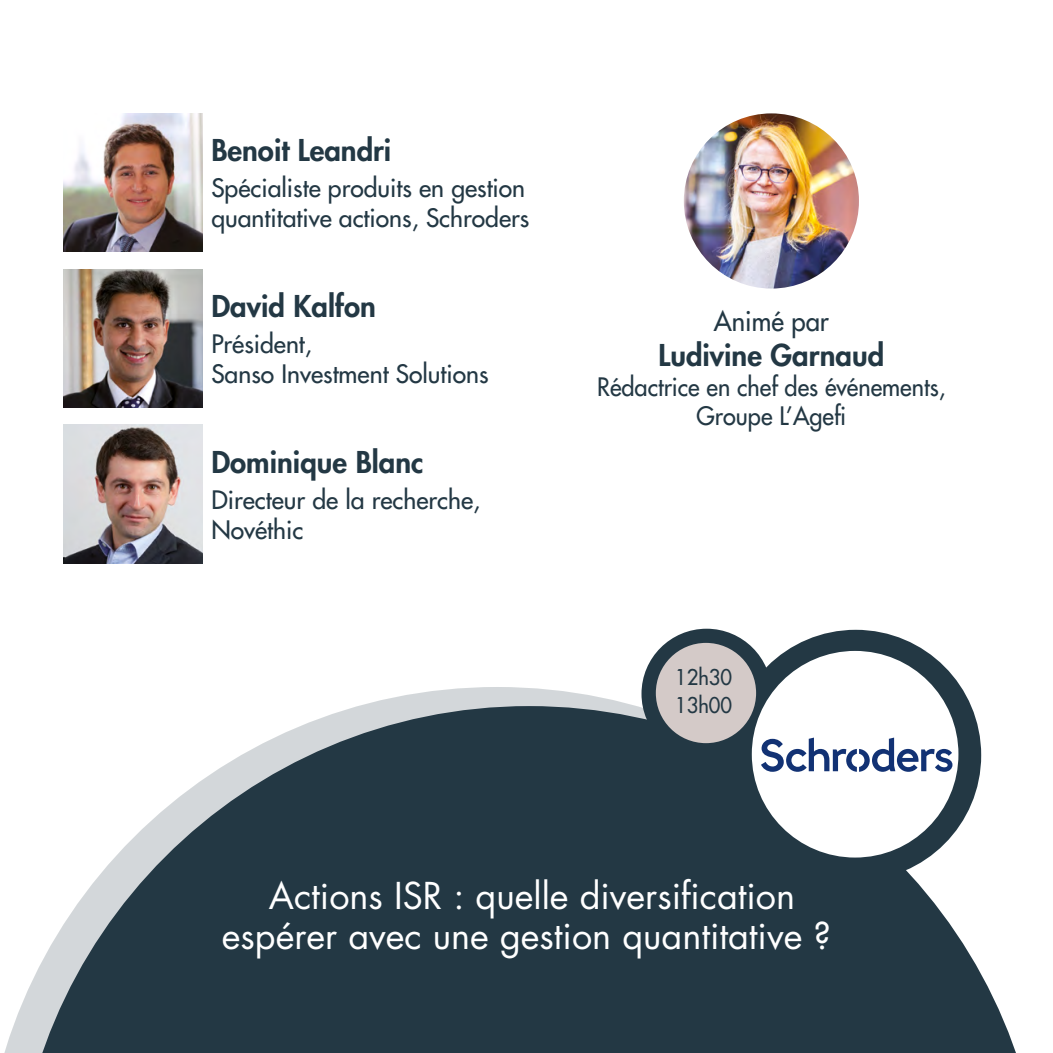
<style>
.page{position:relative;width:1053px;height:1053px;background:#fff}
.page>*{position:absolute;margin:0;border:0;box-sizing:border-box;transform-origin:0 0}
.t1{font:36px/40.5px "Futura";color:#fff;text-align:center}
.t2{font:800 29.25px "Futura";color:#233844}
.t3{font:27px "Futura";color:#233844;scale:.95 1}
.t4{font:24.75px/29.7px "Futura";color:#233844}
.t5{font:24.75px/29.7px "Futura";color:#233844;text-align:center;scale:.95 1}
.t6{font:21.15px/27.7px "Futura";color:#233844;scale:.95 1}
</style>
<div class="page">
<svg style="left:5px;top:687px;width:966px;height:365px"></svg>
<svg style="left:14px;top:706px;width:1002px;height:346px;fill:#233844"></svg>
<img style="left:64px;top:113px;width:138px;height:138px">
<img style="left:64px;top:269px;width:138px;height:138px">
<img style="left:64px;top:425px;width:138px;height:138px">
<div style="left:641px;top:628px;width:130px;height:130px;background:#233844;border-radius:50%"></div>
<div style="left:730px;top:629px;width:251px;height:251px;background:#233844;border-radius:50%"></div>
<div style="left:751px;top:651px;width:207px;height:206px;background:#fff;border-radius:50%"></div>
<div style="left:655px;top:643px;width:101px;height:100px;background:#d4cac8;border-radius:50%"></div>
<svg style="left:761px;top:737px;width:191px;height:34px"></svg>
<img style="left:683px;top:113px;width:175px;height:175px;border-radius:88px">
<p class="t2" style="left:211px;top:131px;width:181px">Benoit Leandri</p>
<p class="t4" style="left:211px;top:173px;width:319px">Spécialiste produits en gestion quantitative actions, Schroders</p>
<p class="t2" style="left:211px;top:287px;width:166px">David Kalfon</p>
<p class="t4" style="left:211px;top:329px;width:279px">Président,<br>Sanso Investment Solutions</p>
<p class="t2" style="left:211px;top:442px;width:214px">Dominique Blanc</p>
<p class="t4" style="left:211px;top:484px;width:270px">Directeur de la recherche,<br>Novéthic</p>
<p class="t3" style="left:713px;top:303px;width:123px">Animé par</p>
<p class="t2" style="left:658px;top:335px;width:227px">Ludivine Garnaud</p>
<p class="t5" style="left:597px;top:371px;width:368px">Rédactrice en chef des événements,<br>Groupe L’Agefi</p>
<p class="t6" style="left:675px;top:663px;width:61px">12h30<br>13h00</p>
<h1 class="t1" style="left:222px;top:875px;width:610px">Actions ISR : quelle diversification espérer avec une gestion quantitative ?</h1>
</div>
